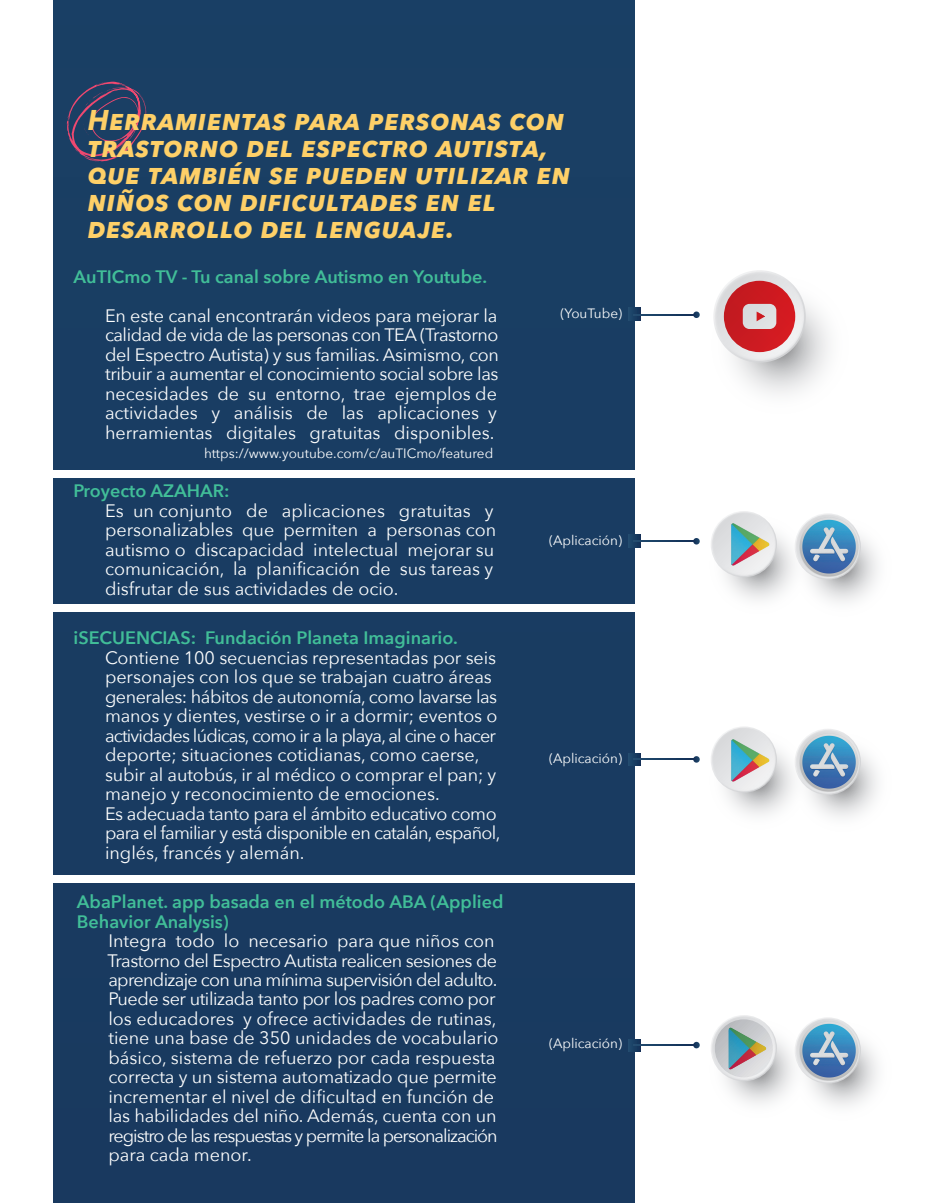
<style>
.page{position:relative;width:933px;height:1203px;background:#fff}
.page>*{position:absolute;margin:0;border:0;box-sizing:border-box;transform-origin:0 0}
.t1{font:italic 700 28.5px/27px "Avenir Next";letter-spacing:.015em;color:#fed068}
.t2{font:18px/19.5px "Avenir Next";letter-spacing:-.005em;color:#fdfefe}
.t3{font:600 18px/19.5px "Avenir Next";color:#41be98}
.t4{font:13.5px "Avenir Next";color:#fdfefe}
</style>
<div class="page">
<div style="left:53px;top:0;width:581px;height:1203px;background:#193c62"></div>
<div style="left:22px;top:876px;width:619px;height:7px;background:#fff"></div>
<div style="left:22px;top:604px;width:619px;height:8px;background:#fff"></div>
<div style="left:22px;top:470px;width:619px;height:7px;background:#fff"></div>
<svg style="left:67px;top:82px;width:80px;height:79px"></svg>
<svg style="left:628px;top:308px;width:13px;height:13px"></svg>
<svg style="left:628px;top:534px;width:13px;height:13px"></svg>
<svg style="left:628px;top:753px;width:13px;height:13px"></svg>
<svg style="left:628px;top:1039px;width:13px;height:13px"></svg>
<svg style="left:704px;top:269px;width:151px;height:151px"></svg>
<svg style="left:713px;top:270px;width:93px;height:93px"></svg>
<svg style="left:715px;top:272px;width:89px;height:89px;background:#e3e1e3"></svg>
<div style="left:724px;top:281px;width:71px;height:71px;background:#cc1a21;border-radius:50%"></div>
<div style="left:743px;top:304px;width:33px;height:25px;background:#dcdfe1;border-radius:7px"></div>
<svg style="left:757px;top:312px;width:8px;height:9px"></svg>
<svg style="left:633px;top:314px;width:60px;height:1px"></svg>
<svg style="left:693px;top:312px;width:7px;height:6px"></svg>
<svg style="left:633px;top:541px;width:60px;height:1px"></svg>
<svg style="left:693px;top:538px;width:7px;height:7px"></svg>
<svg style="left:633px;top:759px;width:60px;height:1px"></svg>
<svg style="left:693px;top:756px;width:7px;height:7px"></svg>
<svg style="left:633px;top:1045px;width:60px;height:1px"></svg>
<svg style="left:693px;top:1042px;width:7px;height:6px"></svg>
<svg style="left:704px;top:510px;width:108px;height:109px"></svg>
<svg style="left:788px;top:513px;width:108px;height:108px"></svg>
<img style="left:783px;top:517px;width:92px;height:61px">
<svg style="left:704px;top:726px;width:108px;height:108px"></svg>
<svg style="left:788px;top:728px;width:108px;height:108px"></svg>
<img style="left:783px;top:732px;width:92px;height:62px">
<svg style="left:704px;top:1014px;width:108px;height:109px"></svg>
<svg style="left:711px;top:1015px;width:66px;height:66px"></svg>
<svg style="left:712px;top:1016px;width:64px;height:64px;background:#d2d3d5"></svg>
<svg style="left:788px;top:1017px;width:108px;height:108px"></svg>
<img style="left:783px;top:1021px;width:92px;height:61px">
<img style="left:728px;top:1027px;width:39px;height:43px">
<img style="left:710px;top:727px;width:72px;height:70px">
<img style="left:710px;top:511px;width:72px;height:70px">
<h1 class="t1" style="left:88px;top:106px;width:485px">HERRAMIENTAS PARA PERSONAS CON<br>TRASTORNO DEL ESPECTRO AUTISTA,<br>QUE TAMBIÉN SE PUEDEN UTILIZAR EN<br>NIÑOS CON DIFICULTADES EN EL<br>DESARROLLO DEL LENGUAJE.</h1>
<p class="t3" style="left:74px;top:266px;width:415px">AuTICmo TV - Tu canal sobre Autismo en Youtube.</p>
<p class="t2" style="left:105px;top:305px;width:395px;text-align:justify">En este canal encontrarán videos para mejorar la calidad de vida de las personas con TEA (Trastorno del Espectro Autista) y sus familias. Asimismo, con tribuir a aumentar el conocimiento social sobre las necesidades de su entorno, trae ejemplos de actividades y análisis de las aplicaciones y herramientas digitales gratuitas disponibles.</p>
<p class="t4" style="left:204px;top:442px;width:291px">https://www.youtube.com/c/auTICmo/featured</p>
<p class="t3" style="left:74px;top:481px;width:158px">Proyecto AZAHAR:</p>
<p class="t2" style="left:105px;top:500px;width:393px">Es un conjunto de aplicaciones gratuitas y personalizables que permiten a personas con autismo o discapacidad intelectual mejorar su comunicación, la planificación de sus tareas y disfrutar de sus actividades de ocio.</p>
<p class="t3" style="left:74px;top:628px;width:386px">iSECUENCIAS: Fundación Planeta Imaginario.</p>
<p class="t2" style="left:105px;top:647px;width:397px">Contiene 100 secuencias representadas por seis personajes con los que se trabajan cuatro áreas generales: hábitos de autonomía, como lavarse las manos y dientes, vestirse o ir a dormir; eventos o actividades lúdicas, como ir a la playa, al cine o hacer deporte; situaciones cotidianas, como caerse, subir al autobús, ir al médico o comprar el pan; y manejo y reconocimiento de emociones.<br>Es adecuada tanto para el ámbito educativo como para el familiar y está disponible en catalán, español, inglés, francés y alemán.</p>
<p class="t3" style="left:77px;top:892px;width:428px">AbaPlanet. app basada en el método ABA (Applied<br>Behavior Analysis)</p>
<p class="t2" style="left:107px;top:930px;width:393px">Integra todo lo necesario para que niños con Trastorno del Espectro Autista realicen sesiones de aprendizaje con una mínima supervisión del adulto.<br>Puede ser utilizada tanto por los padres como por los educadores y ofrece actividades de rutinas, tiene una base de 350 unidades de vocabulario básico, sistema de refuerzo por cada respuesta correcta y un sistema automatizado que permite incrementar el nivel de dificultad en función de las habilidades del niño. Además, cuenta con un registro de las respuestas y permite la personalización para cada menor.</p>
<p class="t4" style="left:560px;top:302px;width:63px">(YouTube)</p>
<p class="t4" style="left:549px;top:528px;width:75px">(Aplicación)</p>
<p class="t4" style="left:549px;top:747px;width:75px">(Aplicación)</p>
<p class="t4" style="left:549px;top:1032px;width:75px">(Aplicación)</p>
</div>
